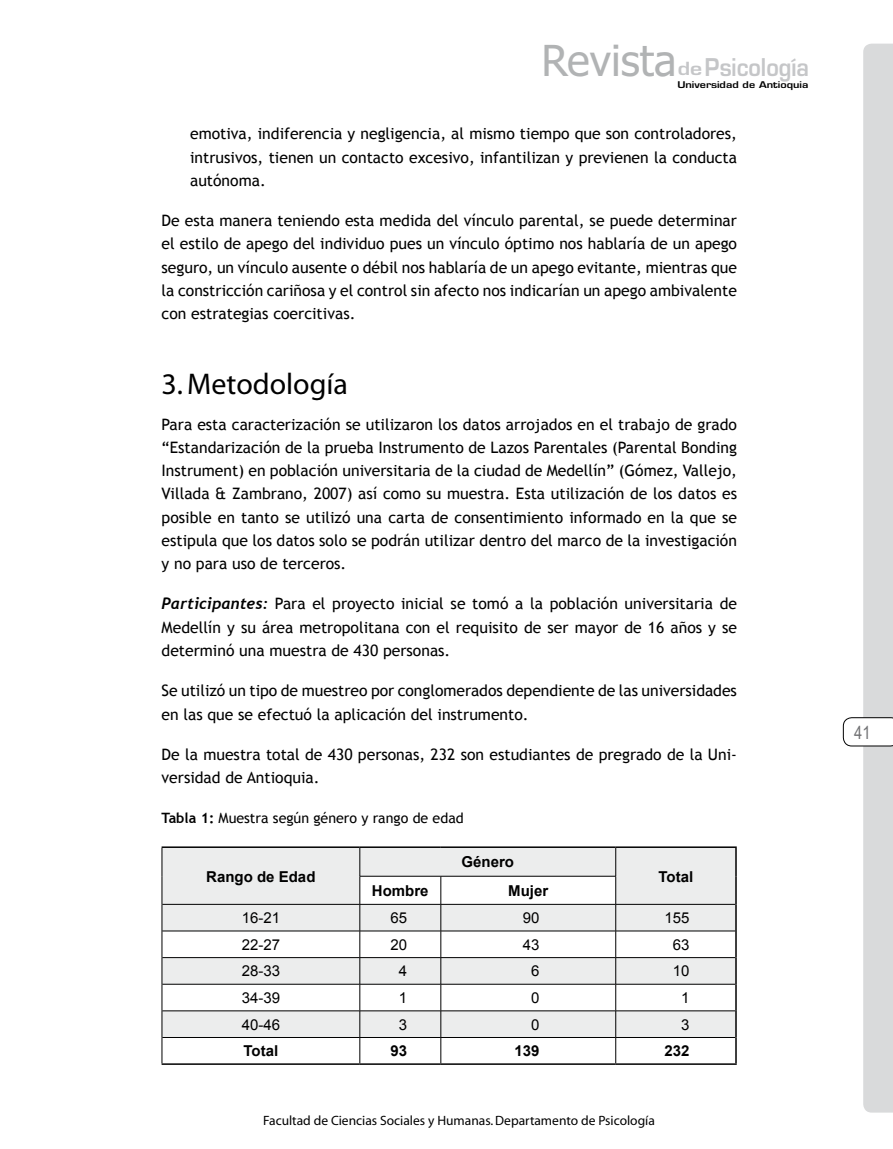
<style>
.page{position:relative;width:893px;height:1149px;background:#fff}
.page>*{position:absolute;margin:0;border:0;box-sizing:border-box;transform-origin:0 0}
.t1{font:42.75px "Tahoma";color:#b1b3b4}
.t2{font:30px "Myriad";color:#000}
.t3{font:700 26.7px "Eurose Cond";color:#c5c6c8}
.t4{font:18px "Arial Narrow";color:#707173}
.t5{font:15.75px/23.2px "Trebuchet MS";color:#000;text-align:justify}
.t6{font:15px "Arial";color:#000}
.t7{font:700 15px "Arial";color:#000}
.t8{font:14.25px "Trebuchet MS";color:#000}
.t9{font:13.5px "Myriad";color:#000}
.t10{font:700 10.05px "Eurose";color:#000}
.s1{font-family:"Tahoma";font-weight:400;font-size:42.75px;color:#b1b3b4}
.s2{font-family:"Eurose";font-size:19.8px}
.s3{font-family:"Trebuchet";font-weight:700;font-style:italic}
.s4{font-weight:700}
</style>
<div class="page">
<svg style="left:843px;top:44px;width:50px;height:1068px"></svg>
<svg style="left:163px;top:847px;width:572px;height:189px;fill:#eceded"></svg>
<svg style="left:162px;top:847px;width:1px;height:215px"></svg>
<hr style="left:162px;top:846px;width:198px;height:1px;background:#000">
<hr style="left:360px;top:846px;width:81px;height:1px;background:#000">
<hr style="left:441px;top:846px;width:175px;height:1px;background:#000">
<hr style="left:616px;top:846px;width:121px;height:1px;background:#000">
<hr style="left:735px;top:847px;width:2px;height:29px;background:#000">
<hr style="left:735px;top:876px;width:2px;height:28px;background:#000">
<hr style="left:735px;top:904px;width:2px;height:26px;background:#000">
<hr style="left:735px;top:930px;width:2px;height:27px;background:#000">
<hr style="left:735px;top:957px;width:2px;height:26px;background:#000">
<hr style="left:735px;top:983px;width:2px;height:27px;background:#000">
<hr style="left:735px;top:1010px;width:2px;height:27px;background:#000">
<hr style="left:735px;top:1037px;width:2px;height:25px;background:#000">
<hr style="left:162px;top:1062px;width:198px;height:2px;background:#000">
<hr style="left:360px;top:1062px;width:81px;height:2px;background:#000">
<hr style="left:441px;top:1062px;width:175px;height:2px;background:#000">
<hr style="left:616px;top:1062px;width:121px;height:2px;background:#000">
<hr style="left:360px;top:875px;width:81px;height:1px;background:#000">
<hr style="left:441px;top:875px;width:175px;height:1px;background:#000">
<hr style="left:162px;top:903px;width:198px;height:1px;background:#000">
<hr style="left:360px;top:903px;width:81px;height:1px;background:#000">
<hr style="left:441px;top:903px;width:175px;height:1px;background:#000">
<hr style="left:616px;top:903px;width:119px;height:1px;background:#000">
<hr style="left:162px;top:930px;width:198px;height:1px;background:#000">
<hr style="left:360px;top:930px;width:81px;height:1px;background:#000">
<hr style="left:441px;top:930px;width:175px;height:1px;background:#000">
<hr style="left:616px;top:930px;width:119px;height:1px;background:#000">
<hr style="left:162px;top:957px;width:198px;height:1px;background:#000">
<hr style="left:360px;top:957px;width:81px;height:1px;background:#000">
<hr style="left:441px;top:957px;width:175px;height:1px;background:#000">
<hr style="left:616px;top:957px;width:119px;height:1px;background:#000">
<hr style="left:162px;top:983px;width:198px;height:1px;background:#000">
<hr style="left:360px;top:983px;width:81px;height:1px;background:#000">
<hr style="left:441px;top:983px;width:175px;height:1px;background:#000">
<hr style="left:616px;top:983px;width:119px;height:1px;background:#000">
<hr style="left:162px;top:1010px;width:198px;height:1px;background:#000">
<hr style="left:360px;top:1010px;width:81px;height:1px;background:#000">
<hr style="left:441px;top:1010px;width:175px;height:1px;background:#000">
<hr style="left:616px;top:1010px;width:119px;height:1px;background:#000">
<hr style="left:162px;top:1036px;width:198px;height:1px;background:#000">
<hr style="left:360px;top:1036px;width:81px;height:1px;background:#000">
<svg style="left:360px;top:847px;width:1px;height:215px"></svg>
<hr style="left:441px;top:1036px;width:175px;height:1px;background:#000">
<svg style="left:441px;top:876px;width:1px;height:186px"></svg>
<hr style="left:616px;top:1036px;width:119px;height:1px;background:#000">
<svg style="left:615px;top:847px;width:1px;height:215px"></svg>
<h3 class="t3" style="left:567px;top:49px;width:244px"><span class="s1">evista</span><span class="s2">de</span>Psicología</h3>
<h1 class="t1" style="left:541px;top:33px;width:28px">R</h1>
<p class="t10" style="left:677px;top:77px;width:133px">Universidad de Antioquia</p>
<p class="t5" style="left:190px;top:122px;width:548px">emotiva, indiferencia y negligencia, al mismo tiempo que son controladores, intrusivos, tienen un contacto excesivo, infantilizan y previenen la conducta autónoma.</p>
<p class="t5" style="left:162px;top:209px;width:577px">De esta manera teniendo esta medida del vínculo parental, se puede determinar el estilo de apego del individuo pues un vínculo óptimo nos hablaría de un apego seguro, un vínculo ausente o débil nos hablaría de un apego evitante, mientras que la constricción cariñosa y el control sin afecto nos indicarían un apego ambivalente con estrategias coercitivas.</p>
<h2 class="t2" style="left:162px;top:368px;width:188px">3. Metodología</h2>
<p class="t5" style="left:162px;top:412px;width:577px">Para esta caracterización se utilizaron los datos arrojados en el trabajo de grado “Estandarización de la prueba Instrumento de Lazos Parentales (Parental Bonding Instrument) en población universitaria de la ciudad de Medellín” (Gómez, Vallejo, Villada &amp; Zambrano, 2007) así como su muestra. Esta utilización de los datos es posible en tanto se utilizó una carta de consentimiento informado en la que se estipula que los datos solo se podrán utilizar dentro del marco de la investigación y no para uso de terceros.</p>
<p class="t5" style="left:162px;top:592px;width:577px"><span class="s3">Participantes:</span> Para el proyecto inicial se tomó a la población universitaria de Medellín y su área metropolitana con el requisito de ser mayor de 16 años y se determinó una muestra de 430 personas.</p>
<p class="t5" style="left:162px;top:679px;width:577px">Se utilizó un tipo de muestreo por conglomerados dependiente de las universidades en las que se efectuó la aplicación del instrumento.</p>
<p class="t5" style="left:162px;top:742px;width:577px">De la muestra total de 430 personas, 232 son estudiantes de pregrado de la Uni&shy;versidad de Antioquia.</p>
<p class="t8" style="left:162px;top:809px;width:304px"><span class="s4">Tabla 1:</span> Muestra según género y rango de edad</p>
<p class="t7" style="left:206px;top:866px;width:111px">Rango de Edad</p>
<p class="t7" style="left:461px;top:852px;width:54px">Género</p>
<p class="t7" style="left:372px;top:880px;width:58px">Hombre</p>
<p class="t7" style="left:508px;top:880px;width:42px">Mujer</p>
<p class="t7" style="left:658px;top:866px;width:36px">Total</p>
<p class="t6" style="left:242px;top:907px;width:40px">16-21</p>
<p class="t6" style="left:391px;top:907px;width:18px">65</p>
<p class="t6" style="left:523px;top:907px;width:18px">90</p>
<p class="t6" style="left:665px;top:907px;width:27px">155</p>
<p class="t6" style="left:242px;top:934px;width:40px">22-27</p>
<p class="t6" style="left:391px;top:934px;width:18px">20</p>
<p class="t6" style="left:523px;top:934px;width:18px">43</p>
<p class="t6" style="left:673px;top:934px;width:18px">63</p>
<p class="t6" style="left:242px;top:960px;width:40px">28-33</p>
<p class="t6" style="left:399px;top:960px;width:10px">4</p>
<p class="t6" style="left:531px;top:960px;width:10px">6</p>
<p class="t6" style="left:673px;top:960px;width:18px">10</p>
<p class="t6" style="left:242px;top:987px;width:40px">34-39</p>
<p class="t6" style="left:399px;top:987px;width:10px">1</p>
<p class="t6" style="left:531px;top:987px;width:10px">0</p>
<p class="t6" style="left:681px;top:987px;width:10px">1</p>
<p class="t6" style="left:242px;top:1014px;width:40px">40-46</p>
<p class="t6" style="left:399px;top:1014px;width:10px">3</p>
<p class="t6" style="left:531px;top:1014px;width:10px">0</p>
<p class="t6" style="left:681px;top:1014px;width:10px">3</p>
<p class="t7" style="left:244px;top:1040px;width:36px">Total</p>
<p class="t7" style="left:391px;top:1040px;width:18px">93</p>
<p class="t7" style="left:515px;top:1040px;width:27px">139</p>
<p class="t7" style="left:665px;top:1040px;width:27px">232</p>
<p class="t9" style="left:263px;top:1113px;width:393px">Facultad de Ciencias Sociales y Humanas. Departamento de Psicología</p>
<p class="t4" style="left:854px;top:719px;width:18px">41</p>
</div>
